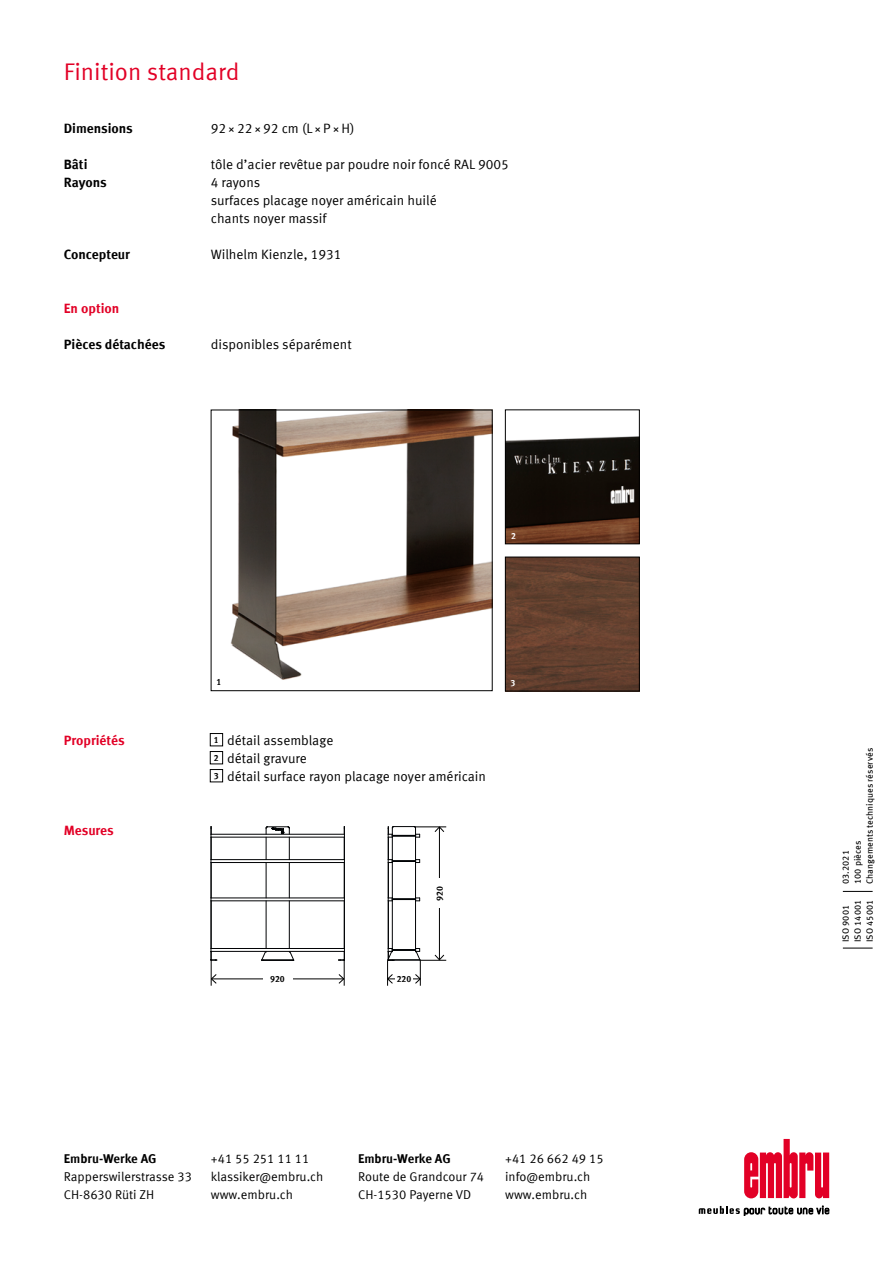
<style>
.page{position:relative;width:893px;height:1263px;background:#fff}
.page>*{position:absolute;margin:0;border:0;box-sizing:border-box;transform-origin:0 0}
.t1{font:24px "Meta Offc Norm";color:#e20026}
.t2{font:13.5px/18px "Meta Offc Norm";color:#000}
.t3{font:700 13.5px "Meta Offc";color:#000}
.t4{font:700 13.5px "Meta Offc";color:#e20026}
.t5{font:12.75px/18px "Meta Offc Norm";color:#000}
.t6{font:700 12.75px "Meta Offc";color:#000}
.t7{font:9px/12px "Meta Offc";letter-spacing:.01em;color:#000}
.t8{font:700 9px "Meta Offc";letter-spacing:-.01em;color:#000;scale:.96 1}
.t9{font:700 9px "Meta Offc";color:#fff;scale:.96 1}
</style>
<div class="page">
<img style="left:230px;top:412px;width:260px;height:268px">
<div style="left:211px;top:410px;width:281px;height:281px;border:1px solid #000"></div>
<img style="left:507px;top:559px;width:130px;height:130px">
<div style="left:505px;top:557px;width:134px;height:134px;border:1px solid #000"></div>
<img style="left:507px;top:436px;width:130px;height:106px">
<div style="left:505px;top:410px;width:134px;height:134px;border:1px solid #000"></div>
<div style="left:210px;top:733px;width:13px;height:13px;border:1px solid #000"></div>
<div style="left:210px;top:751px;width:13px;height:13px;border:1px solid #000"></div>
<div style="left:210px;top:769px;width:13px;height:13px;border:1px solid #000"></div>
<hr style="left:211px;top:948px;width:133px;height:1px;background:#000204">
<hr style="left:211px;top:951px;width:133px;height:1px;background:#000204">
<hr style="left:211px;top:901px;width:1px;height:47px;background:#000204">
<hr style="left:344px;top:901px;width:1px;height:47px;background:#000204">
<hr style="left:211px;top:898px;width:133px;height:1px;background:#000204">
<hr style="left:211px;top:900px;width:133px;height:1px;background:#000204">
<hr style="left:211px;top:862px;width:1px;height:36px;background:#000204">
<hr style="left:344px;top:862px;width:1px;height:36px;background:#000204">
<hr style="left:211px;top:859px;width:133px;height:1px;background:#000204">
<hr style="left:211px;top:862px;width:133px;height:1px;background:#000204">
<hr style="left:211px;top:834px;width:133px;height:1px;background:#000204">
<hr style="left:211px;top:837px;width:133px;height:1px;background:#000204">
<svg style="left:211px;top:826px;width:1px;height:36px"></svg>
<svg style="left:344px;top:826px;width:1px;height:36px"></svg>
<svg style="left:266px;top:826px;width:24px;height:34px"></svg>
<hr style="left:289px;top:862px;width:1px;height:36px;background:#000204">
<hr style="left:266px;top:862px;width:1px;height:36px;background:#000204">
<hr style="left:289px;top:901px;width:1px;height:47px;background:#000204">
<hr style="left:266px;top:901px;width:1px;height:47px;background:#000204">
<svg style="left:261px;top:951px;width:33px;height:10px"></svg>
<hr style="left:415px;top:899px;width:1px;height:50px;background:#000204">
<hr style="left:392px;top:899px;width:1px;height:50px;background:#000204">
<hr style="left:415px;top:861px;width:1px;height:38px;background:#000204">
<hr style="left:392px;top:861px;width:1px;height:38px;background:#000204">
<svg style="left:388px;top:898px;width:32px;height:3px"></svg>
<svg style="left:388px;top:826px;width:32px;height:37px"></svg>
<hr style="left:388px;top:862px;width:1px;height:36px;background:#000204">
<hr style="left:388px;top:901px;width:1px;height:47px;background:#000204">
<hr style="left:211px;top:979px;width:133px;height:1px;background:#000">
<svg style="left:338px;top:948px;width:7px;height:38px"></svg>
<svg style="left:211px;top:949px;width:7px;height:37px"></svg>
<div style="left:263px;top:974px;width:29px;height:11px;background:#fff"></div>
<hr style="left:439px;top:827px;width:1px;height:133px;background:#000">
<svg style="left:434px;top:826px;width:10px;height:6px"></svg>
<div style="left:435px;top:878px;width:10px;height:30px;background:#fff"></div>
<svg style="left:387px;top:948px;width:59px;height:38px"></svg>
<hr style="left:415px;top:827px;width:31px;height:1px;background:#000">
<svg style="left:699px;top:1206px;width:130px;height:10px"></svg>
<svg style="left:744px;top:1139px;width:85px;height:59px"></svg>
<hr style="left:843px;top:891px;width:30px;height:1px;background:#000">
<hr style="left:843px;top:948px;width:30px;height:1px;background:#000">
<h1 class="t1" style="left:64px;top:58px;width:177px">Finition standard</h1>
<p class="t3" style="left:64px;top:120px;width:71px">Dimensions</p>
<p class="t2" style="left:211px;top:119px;width:145px">92×22×92 cm (L×P×H)</p>
<p class="t3" style="left:64px;top:156px;width:25px">Bâti</p>
<p class="t2" style="left:211px;top:155px;width:300px">tôle d’acier revêtue par poudre noir foncé RAL 9005</p>
<p class="t3" style="left:64px;top:174px;width:44px">Rayons</p>
<p class="t2" style="left:211px;top:173px;width:228px">4 rayons<br>surfaces placage noyer américain huilé chants noyer massif</p>
<p class="t3" style="left:64px;top:246px;width:68px">Concepteur</p>
<p class="t2" style="left:211px;top:245px;width:132px">Wilhelm Kienzle, 1931</p>
<p class="t4" style="left:64px;top:300px;width:57px">En option</p>
<p class="t3" style="left:64px;top:336px;width:103px">Pièces détachées</p>
<p class="t2" style="left:211px;top:335px;width:142px">disponibles séparément</p>
<p class="t9" style="left:511px;top:530px;width:7px">2</p>
<p class="t4" style="left:64px;top:732px;width:62px">Propriétés</p>
<p class="t4" style="left:64px;top:822px;width:51px">Mesures</p>
<p class="t8" style="left:217px;top:677px;width:7px">1</p>
<p class="t9" style="left:510px;top:678px;width:7px">3</p>
<p class="t2" style="left:214px;top:731px;width:274px"><sup>1</sup> détail assemblage<br><sup>2</sup> détail gravure<br><sup>3</sup> détail surface rayon placage noyer américain</p>
<p class="t8" style="left:434px;top:901px;width:17px;rotate:-90deg">920</p>
<p class="t8" style="left:270px;top:974px;width:17px">920</p>
<p class="t8" style="left:397px;top:973px;width:17px">220</p>
<p class="t6" style="left:64px;top:1151px;width:94px">Embru-Werke AG</p>
<p class="t5" style="left:64px;top:1168px;width:130px">Rapperswilerstrasse 33<br>CH-8630 Rüti ZH</p>
<p class="t5" style="left:211px;top:1150px;width:114px">+41 55 251 11 11 klassiker@embru.ch www.embru.ch</p>
<p class="t6" style="left:358px;top:1151px;width:94px">Embru-Werke AG</p>
<p class="t5" style="left:358px;top:1168px;width:128px">Route de Grandcour 74<br>CH-1530 Payerne VD</p>
<p class="t5" style="left:505px;top:1150px;width:100px">+41 26 662 49 15 info@embru.ch www.embru.ch</p>
<p class="t7" style="left:840px;top:884px;width:138px;rotate:-90deg">03.2021<br>100 pièces<br>Changements techniques réservés</p>
<p class="t7" style="left:840px;top:942px;width:44px;rotate:-90deg">ISO 9001<br>ISO 14001<br>ISO 45001</p>
</div>
